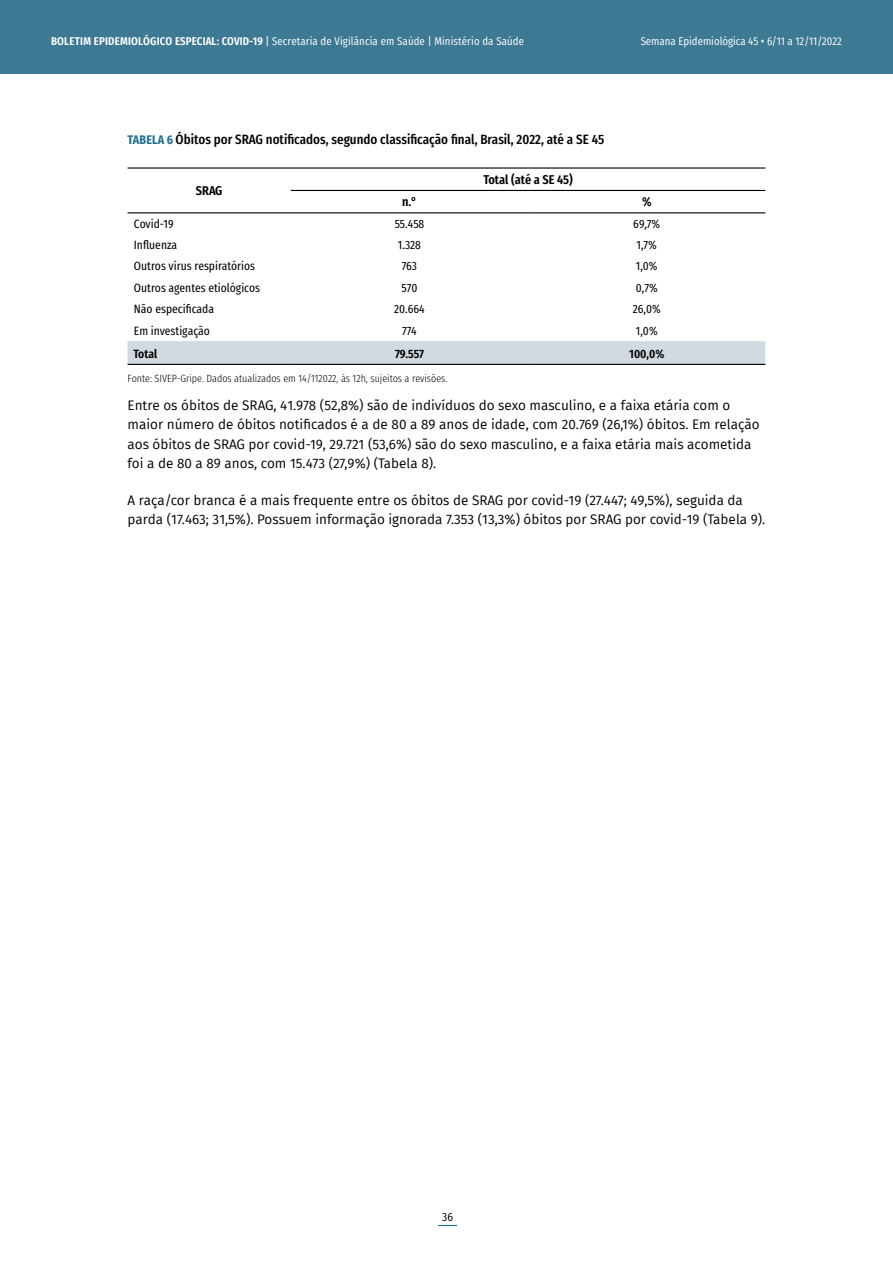
<style>
.page{position:relative;width:893px;height:1263px;background:#fff}
.page>*{position:absolute;margin:0;border:0;box-sizing:border-box;transform-origin:0 0}
.t1{font:13.5px/19.5px "Fira Sans";color:#000}
.t2{font:500 13.5px "Fira Sans Condensed";color:#000}
.t3{font:600 12.75px "Fira Sans Condensed";color:#000}
.t4{font:12px "Fira Sans Condensed";color:#000}
.t5{font:600 12px "Fira Sans Condensed";color:#000}
.t6{font:12px "Fira Sans Condensed";color:#000}
.t7{font:11.25px "Fira Sans Condensed";letter-spacing:.01em;color:#fff}
.t8{font:300 10.5px "Fira Sans Condensed";color:#000}
.s1{font-weight:600}
.s2{font-style:inherit}
.s3{font-weight:600;color:#e2e6eb}
.s4{font-weight:700;font-size:12.45px;color:#22708c}
</style>
<div class="page">
<div style="left:0;top:0;width:893px;height:74px;background:#3e7994"></div>
<svg style="left:438px;top:1225px;width:19px;height:1px"></svg>
<svg style="left:128px;top:213px;width:637px;height:1px"></svg>
<div style="left:128px;top:341px;width:637px;height:23px;background:#d1d9e1"></div>
<hr style="left:291px;top:190px;width:237px;height:1px;background:#000">
<hr style="left:528px;top:190px;width:237px;height:1px;background:#000">
<hr style="left:128px;top:364px;width:163px;height:1px;background:#000">
<hr style="left:291px;top:364px;width:237px;height:1px;background:#000">
<hr style="left:528px;top:364px;width:237px;height:1px;background:#000">
<hr style="left:128px;top:167px;width:163px;height:2px;background:#000">
<hr style="left:291px;top:167px;width:237px;height:2px;background:#000">
<hr style="left:528px;top:167px;width:237px;height:2px;background:#000">
<hr style="left:128px;top:212px;width:163px;height:1px;background:#000">
<hr style="left:291px;top:212px;width:237px;height:1px;background:#000">
<hr style="left:528px;top:212px;width:237px;height:1px;background:#000">
<p class="t7" style="left:51px;top:30px;width:474px"><span class="s1">BOLETIM EPIDEMIOLÓGICO ESPECIAL: COVID-19</span> <span class="s2">|</span> Secretaria de Vigilância em Saúde | Ministério da Saúde</p>
<p class="t7" style="left:641px;top:30px;width:203px">Semana Epidemiológica 45 <span class="s3">•</span> 6/11 a 12/11/2022</p>
<p class="t2" style="left:128px;top:127px;width:478px"><span class="s4">TABELA 6</span> Óbitos por SRAG notificados, segundo classificação final, Brasil, 2022, até a SE 45</p>
<p class="t3" style="left:196px;top:179px;width:28px">SRAG</p>
<p class="t3" style="left:483px;top:167px;width:91px">Total (até a SE 45)</p>
<p class="t3" style="left:402px;top:190px;width:16px">n.°</p>
<p class="t3" style="left:642px;top:190px;width:11px">%</p>
<p class="t4" style="left:134px;top:213px;width:41px">Covid-19</p>
<p class="t4" style="left:395px;top:213px;width:31px">55.458</p>
<p class="t4" style="left:633px;top:213px;width:28px">69,7%</p>
<p class="t4" style="left:134px;top:234px;width:45px">Influenza</p>
<p class="t4" style="left:398px;top:234px;width:25px">1.328</p>
<p class="t4" style="left:637px;top:234px;width:22px">1,7%</p>
<p class="t4" style="left:134px;top:255px;width:123px">Outros vírus respiratórios</p>
<p class="t4" style="left:402px;top:255px;width:17px">763</p>
<p class="t4" style="left:636px;top:255px;width:23px">1,0%</p>
<p class="t4" style="left:134px;top:277px;width:128px">Outros agentes etiológicos</p>
<p class="t4" style="left:402px;top:277px;width:17px">570</p>
<p class="t4" style="left:636px;top:277px;width:23px">0,7%</p>
<p class="t4" style="left:134px;top:298px;width:82px">Não especificada</p>
<p class="t4" style="left:394px;top:298px;width:32px">20.664</p>
<p class="t4" style="left:633px;top:298px;width:30px">26,0%</p>
<p class="t4" style="left:134px;top:319px;width:78px">Em investigação</p>
<p class="t4" style="left:402px;top:319px;width:16px">774</p>
<p class="t4" style="left:636px;top:319px;width:23px">1,0%</p>
<p class="t5" style="left:134px;top:343px;width:25px">Total</p>
<p class="t5" style="left:395px;top:343px;width:30px">79.557</p>
<p class="t5" style="left:629px;top:343px;width:37px">100,0%</p>
<p class="t8" style="left:128px;top:368px;width:321px">Fonte: SIVEP-Gripe. Dados atualizados em 14/112022, às 12h, sujeitos a revisões.</p>
<p class="t1" style="left:128px;top:395px;width:634px">Entre os óbitos de SRAG, 41.978 (52,8%) são de indivíduos do sexo masculino, e a faixa etária com o maior número de óbitos notificados é a de 80 a 89 anos de idade, com 20.769 (26,1%) óbitos. Em relação aos óbitos de SRAG por covid-19, 29.721 (53,6%) são do sexo masculino, e a faixa etária mais acometida foi a de 80 a 89 anos, com 15.473 (27,9%) (Tabela 8).</p>
<p class="t1" style="left:128px;top:490px;width:639px">A raça/cor branca é a mais frequente entre os óbitos de SRAG por covid-19 (27.447; 49,5%), seguida da parda (17.463; 31,5%). Possuem informação ignorada 7.353 (13,3%) óbitos por SRAG por covid-19 (Tabela 9).</p>
<p class="t6" style="left:442px;top:1205px;width:12px">36</p>
</div>
